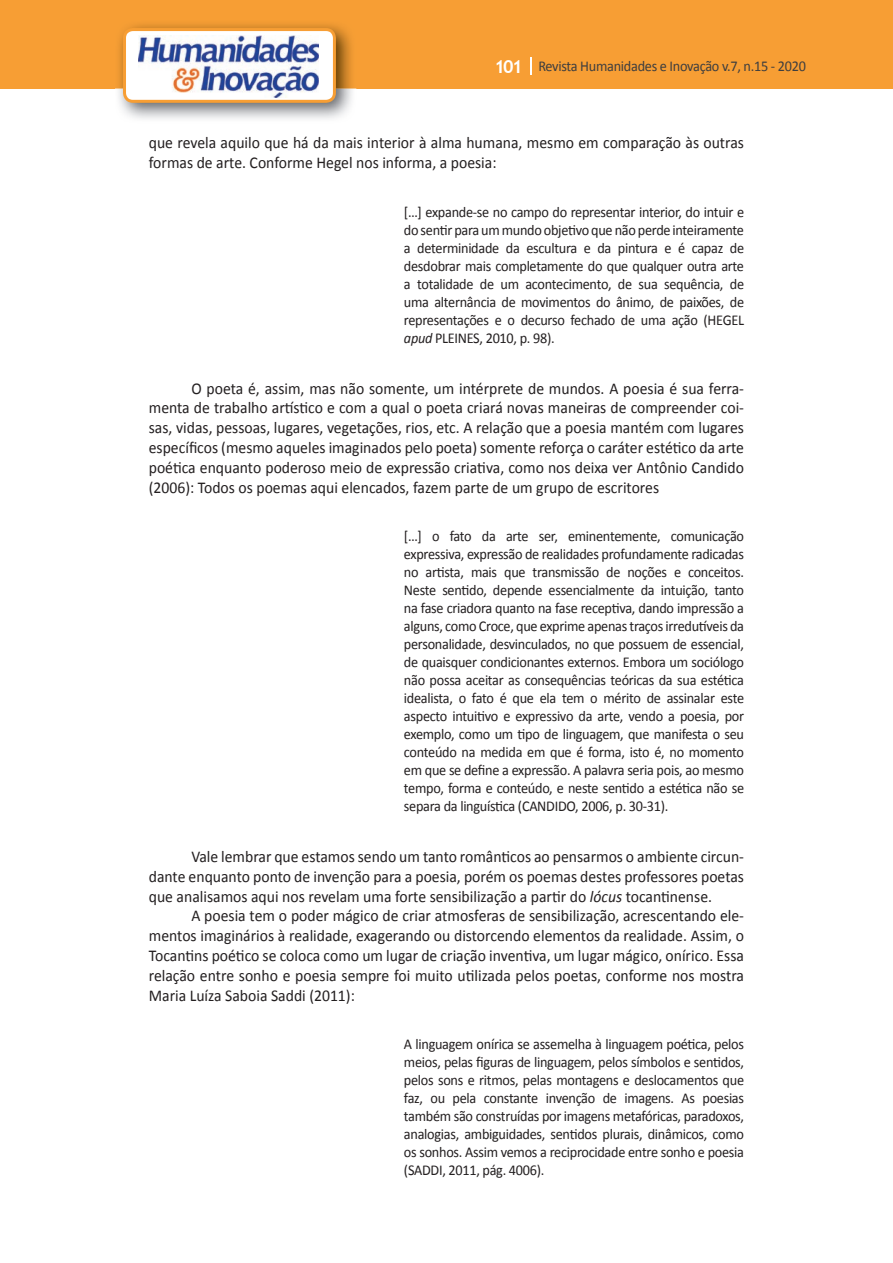
<style>
.page{position:relative;width:893px;height:1263px;background:#fff}
.page>*{position:absolute;margin:0;border:0;box-sizing:border-box;transform-origin:0 0}
.t1{font:16.5px/19.8px "Calibri";color:#231f20;text-align:justify;scale:.95 1}
.t2{font:15px/18px "Calibri";letter-spacing:-.02em;color:#231f20;text-align:justify;scale:.95 1}
.t3{font:15px "Calibri";letter-spacing:-.02em;color:#3e3e3f;scale:.95 1}
.s1{font-family:"Trebuchet MS";font-weight:700;font-size:18px;color:#fff}
.s2{font-style:italic}
</style>
<div class="page">
<div style="left:0;top:0;width:893px;height:88px;background:#f79e34"></div>
<svg style="left:530px;top:57px;width:2px;height:18px"></svg>
<img style="left:115px;top:24px;width:241px;height:95px">
<svg style="left:123px;top:28px;width:213px;height:75px"></svg>
<p class="t3" style="left:495px;top:57px;width:329px"><span class="s1">101</span> Revista Humanidades e Inovação v.7, n.15 - 2020</p>
<p class="t1" style="left:149px;top:133px;width:628px">que revela aquilo que há da mais interior à alma humana, mesmo em comparação às outras formas de arte. Conforme Hegel nos informa, a poesia:</p>
<p class="t2" style="left:404px;top:203px;width:360px">[…] expande-se no campo do representar interior, do intuir e do sentir para um mundo objetivo que não perde inteiramente a determinidade da escultura e da pintura e é capaz de desdobrar mais completamente do que qualquer outra arte a totalidade de um acontecimento, de sua sequência, de uma alternância de movimentos do ânimo, de paixões, de representações e o decurso fechado de uma ação (HEGEL <span class="s2">apud</span> PLEINES, 2010, p. 98).</p>
<p class="t1" style="left:149px;top:378px;width:628px;text-indent:43px">O poeta é, assim, mas não somente, um intérprete de mundos. A poesia é sua ferra&shy;menta de trabalho artístico e com a qual o poeta criará novas maneiras de compreender coi&shy;sas, vidas, pessoas, lugares, vegetações, rios, etc. A relação que a poesia mantém com lugares específicos (mesmo aqueles imaginados pelo poeta) somente reforça o caráter estético da arte poética enquanto poderoso meio de expressão criativa, como nos deixa ver Antônio Candido (2006): Todos os poemas aqui elencados, fazem parte de um grupo de escritores</p>
<p class="t2" style="left:404px;top:527px;width:360px">[…] o fato da arte ser, eminentemente, comunicação expressiva, expressão de realidades profundamente radicadas no artista, mais que transmissão de noções e conceitos.<br>Neste sentido, depende essencialmente da intuição, tanto na fase criadora quanto na fase receptiva, dando impressão a alguns, como Croce, que exprime apenas traços irredutíveis da personalidade, desvinculados, no que possuem de essencial, de quaisquer condicionantes externos. Embora um sociólogo não possa aceitar as consequências teóricas da sua estética idealista, o fato é que ela tem o mérito de assinalar este aspecto intuitivo e expressivo da arte, vendo a poesia, por exemplo, como um tipo de linguagem, que manifesta o seu conteúdo na medida em que é forma, isto é, no momento em que se define a expressão. A palavra seria pois, ao mesmo tempo, forma e conteúdo, e neste sentido a estética não se separa da linguística (CANDIDO, 2006, p. 30-31).</p>
<p class="t1" style="left:149px;top:847px;width:628px;text-indent:43px">Vale lembrar que estamos sendo um tanto românticos ao pensarmos o ambiente circun&shy;dante enquanto ponto de invenção para a poesia, porém os poemas destes professores poetas que analisamos aqui nos revelam uma forte sensibilização a partir do <span class="s2">lócus</span> tocantinense.</p>
<p class="t1" style="left:149px;top:906px;width:628px;text-indent:43px">A poesia tem o poder mágico de criar atmosferas de sensibilização, acrescentando ele&shy;mentos imaginários à realidade, exagerando ou distorcendo elementos da realidade. Assim, o Tocantins poético se coloca como um lugar de criação inventiva, um lugar mágico, onírico. Essa relação entre sonho e poesia sempre foi muito utilizada pelos poetas, conforme nos mostra Maria Luíza Saboia Saddi (2011):</p>
<p class="t2" style="left:404px;top:1035px;width:360px">A linguagem onírica se assemelha à linguagem poética, pelos meios, pelas figuras de linguagem, pelos símbolos e sentidos, pelos sons e ritmos, pelas montagens e deslocamentos que faz, ou pela constante invenção de imagens. As poesias também são construídas por imagens metafóricas, paradoxos, analogias, ambiguidades, sentidos plurais, dinâmicos, como os sonhos. Assim vemos a reciprocidade entre sonho e poesia (SADDI, 2011, pág. 4006).</p>
</div>
